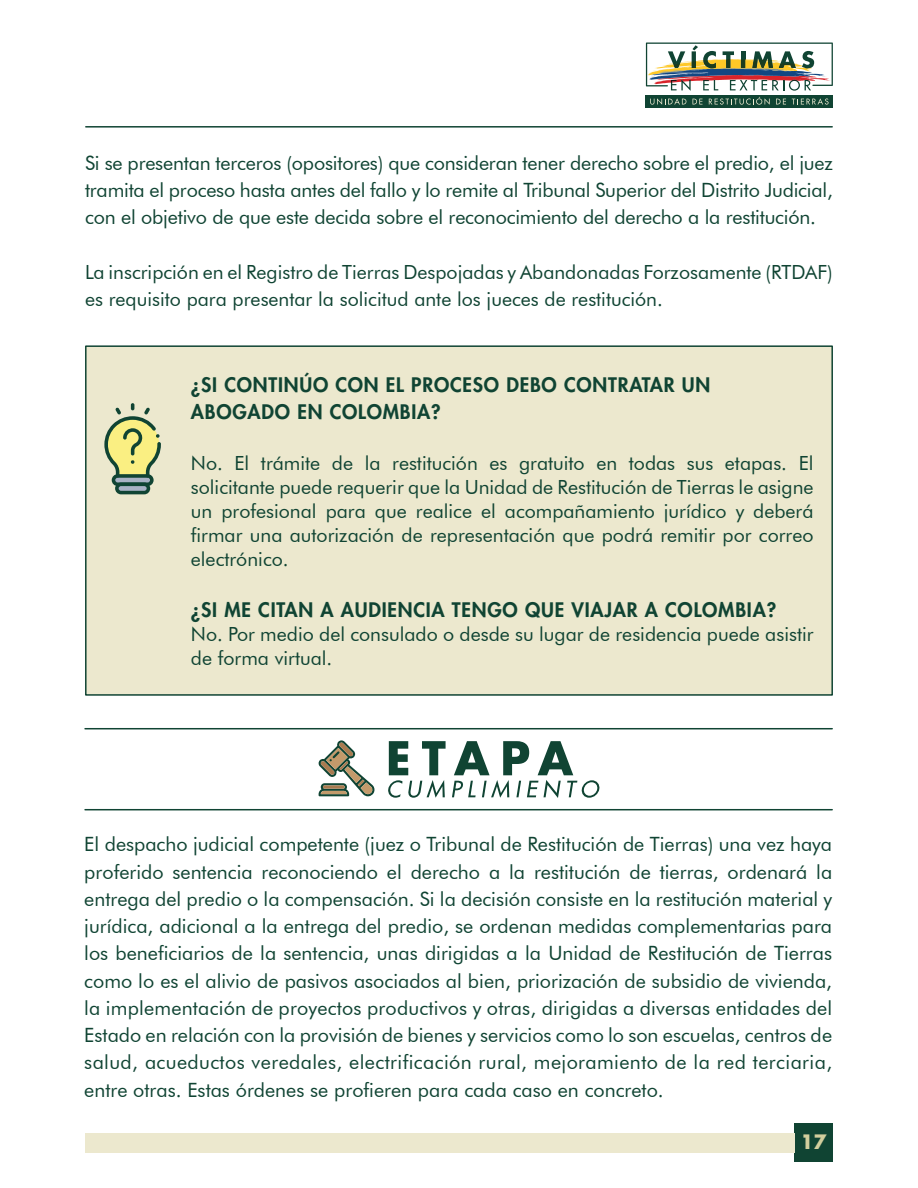
<style>
.page{position:relative;width:918px;height:1188px;background:#fff}
.page>*{position:absolute;margin:0;border:0;box-sizing:border-box;transform-origin:0 0}
.t1{font:19.65px/27.3px "Futura BT";letter-spacing:-.005em;color:#104433;text-align:justify}
.t2{font:19.5px/24px "Futura BT";color:#104433}
.t3{font:800 19.5px/27px "Futura Std";letter-spacing:.04em;color:#104433}
.t4{font:700 19.35px "Futura Std";color:#d2ce9d}
</style>
<div class="page">
<div style="left:646px;top:95px;width:187px;height:12px;background:#104433"></div>
<svg style="left:650px;top:98px;width:36px;height:7px"></svg>
<svg style="left:693px;top:99px;width:9px;height:6px"></svg>
<svg style="left:709px;top:97px;width:61px;height:8px"></svg>
<svg style="left:776px;top:99px;width:10px;height:6px"></svg>
<svg style="left:792px;top:98px;width:37px;height:7px"></svg>
<svg style="left:646px;top:43px;width:187px;height:48px"></svg>
<hr style="left:86px;top:126px;width:746px;height:2px;background:#104433">
<div style="left:794px;top:1123px;width:39px;height:39px;background:#104433"></div>
<div style="left:85px;top:1133px;width:709px;height:19px;background:#ece8ce"></div>
<div style="left:85px;top:345px;width:748px;height:351px;background:#ece8ce;border:2px solid #104433"></div>
<svg style="left:104px;top:403px;width:57px;height:91px"></svg>
<hr style="left:85px;top:809px;width:747px;height:1px;background:#104433">
<hr style="left:85px;top:728px;width:747px;height:1px;background:#104433">
<svg style="left:388px;top:741px;width:58px;height:57px"></svg>
<svg style="left:452px;top:741px;width:148px;height:57px"></svg>
<svg style="left:318px;top:740px;width:57px;height:56px"></svg>
<p class="t1" style="left:85px;top:149px;width:749px">Si se presentan terceros (opositores) que consideran tener derecho sobre el predio, el juez tramita el proceso hasta antes del fallo y lo remite al Tribunal Superior del Distrito Judicial, con el objetivo de que este decida sobre el reconocimiento del derecho a la restitución.</p>
<p class="t2" style="left:85px;top:258px;width:749px;line-height:27px">La inscripción en el Registro de Tierras Despojadas y Abandonadas Forzosamente (RTDAF) es requisito para presentar la solicitud ante los jueces de restitución.</p>
<p class="t3" style="left:191px;top:371px;width:521px">¿SI CONTINÚO CON EL PROCESO DEBO CONTRATAR UN<br>ABOGADO EN COLOMBIA?</p>
<p class="t2" style="left:191px;top:451px;width:624px;text-align:justify">No. El trámite de la restitución es gratuito en todas sus etapas. El solicitante puede requerir que la Unidad de Restitución de Tierras le asigne un profesional para que realice el acompañamiento jurídico y deberá firmar una autorización de representación que podrá remitir por correo electrónico.</p>
<p class="t3" style="left:191px;top:596px;width:587px">¿SI ME CITAN A AUDIENCIA TENGO QUE VIAJAR A COLOMBIA?</p>
<p class="t2" style="left:191px;top:622px;width:624px">No. Por medio del consulado o desde su lugar de residencia puede asistir de forma virtual.</p>
<p class="t1" style="left:84px;top:831px;width:749px">El despacho judicial competente (juez o Tribunal de Restitución de Tierras) una vez haya proferido sentencia reconociendo el derecho a la restitución de tierras, ordenará la entrega del predio o la compensación. Si la decisión consiste en la restitución material y jurídica, adicional a la entrega del predio, se ordenan medidas complementarias para los beneficiarios de la sentencia, unas dirigidas a la Unidad de Restitución de Tierras como lo es el alivio de pasivos asociados al bien, priorización de subsidio de vivienda, la implementación de proyectos productivos y otras, dirigidas a diversas entidades del Estado en relación con la provisión de bienes y servicios como lo son escuelas, centros de salud, acueductos veredales, electrificación rural, mejoramiento de la red terciaria, entre otras. Estas órdenes se profieren para cada caso en concreto.</p>
<p class="t4" style="left:800px;top:1129px;width:28px">17</p>
</div>
